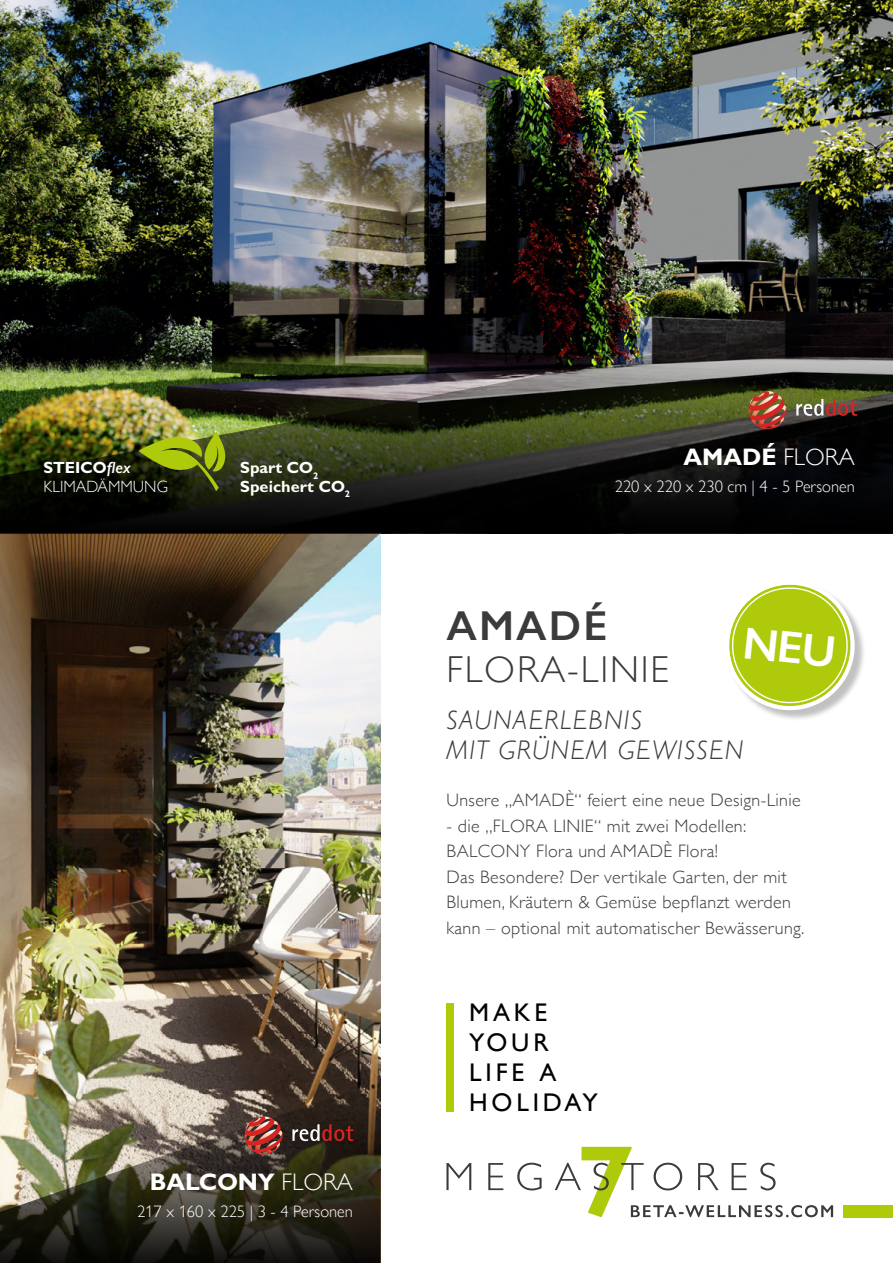
<style>
.page{position:relative;width:893px;height:1263px;background:#fff}
.page>*{position:absolute;margin:0;border:0;box-sizing:border-box;transform-origin:0 0}
.t1{font:600 42px "Gill Sans";letter-spacing:.05em;color:#3b3b3c}
.t2{font:300 37.5px "Gill Sans";letter-spacing:.05em;color:#3b3b3c}
.t3{font:italic 300 27px/30px "Gill Sans";letter-spacing:.05em;color:#3b3b3c}
.t4{font:25.5px/30px "Gill Sans Nova";letter-spacing:.15em;color:#000}
.t5{font:700 24px "Gill Sans";color:#fff}
.t6{font:300 18px/25.5px "Gill Sans";letter-spacing:.02em;color:#3c3c3b}
.t7{font:300 16.5px "Gill Sans Nova";color:#fff}
.t8{font:700 16.2px/18.3px "Gill Sans";color:#fff}
.t9{font:300 16.2px "Gill Sans Nova";color:#fff}
.s1{font-weight:600;font-style:italic}
.s2{font-weight:300}
</style>
<div class="page">
<img style="left:0;top:0;width:893px;height:308px">
<img style="left:0;top:534px;width:381px;height:547px">
<div style="left:844px;top:1205px;width:49px;height:12px;background:#afca0b"></div>
<svg style="left:446px;top:1147px;width:387px;height:70px"></svg>
<img style="left:0;top:308px;width:893px;height:226px">
<img style="left:0;top:1081px;width:381px;height:182px">
<div style="left:446px;top:1003px;width:8px;height:109px;background:#afca0b"></div>
<img style="left:139px;top:431px;width:87px;height:60px">
<svg style="left:292px;top:1124px;width:61px;height:17px"></svg>
<svg style="left:244px;top:1116px;width:39px;height:38px"></svg>
<svg style="left:796px;top:399px;width:61px;height:17px"></svg>
<svg style="left:748px;top:391px;width:38px;height:38px"></svg>
<div style="left:727px;top:582px;width:139px;height:139px;background:#000;opacity:.25"></div>
<svg style="left:727px;top:582px;width:133px;height:130px"></svg>
<p class="t8" style="left:43px;top:458px;width:89px">STEICO<span class="s1">flex</span></p>
<p class="t9" style="left:43px;top:477px;width:126px">KLIMADÄMMUNG</p>
<p class="t8" style="left:240px;top:458px;width:111px">Spart CO<sub>2<br></sub>Speichert CO<sub>2</sub></p>
<h3 class="t5" style="left:150px;top:1167px;width:205px">BALCONY <span class="s2">FLORA</span></h3>
<p class="t7" style="left:137px;top:1202px;width:217px">217 x 160 x 225 | 3 - 4 Personen</p>
<h3 class="t5" style="left:683px;top:442px;width:173px">AMADÉ <span class="s2">FLORA</span></h3>
<p class="t7" style="left:615px;top:477px;width:241px">220 x 220 x 230 cm | 4 - 5 Personen</p>
<h1 class="t1" style="left:446px;top:600px;width:162px">AMADÉ</h1>
<h2 class="t2" style="left:446px;top:640px;width:224px">FLORA-LINIE</h2>
<h3 class="t3" style="left:446px;top:705px;width:298px">SAUNAERLEBNIS<br>MIT GRÜNEM GEWISSEN</h3>
<p class="t6" style="left:446px;top:787px;width:356px">Unsere „AMADÈ“ feiert eine neue Design-Linie</p>
<p class="t6" style="left:446px;top:812px;width:359px">- die „FLORA LINIE“ mit zwei Modellen:<br>BALCONY Flora und AMADÈ Flora!<br>Das Besondere? Der vertikale Garten, der mit Blumen, Kräutern &amp; Gemüse bepflanzt werden kann – optional mit automatischer Bewässerung.</p>
<h3 class="t4" style="left:469px;top:997px;width:130px">MAKE<br>YOUR<br>LIFE A<br>HOLIDAY</h3>
</div>
